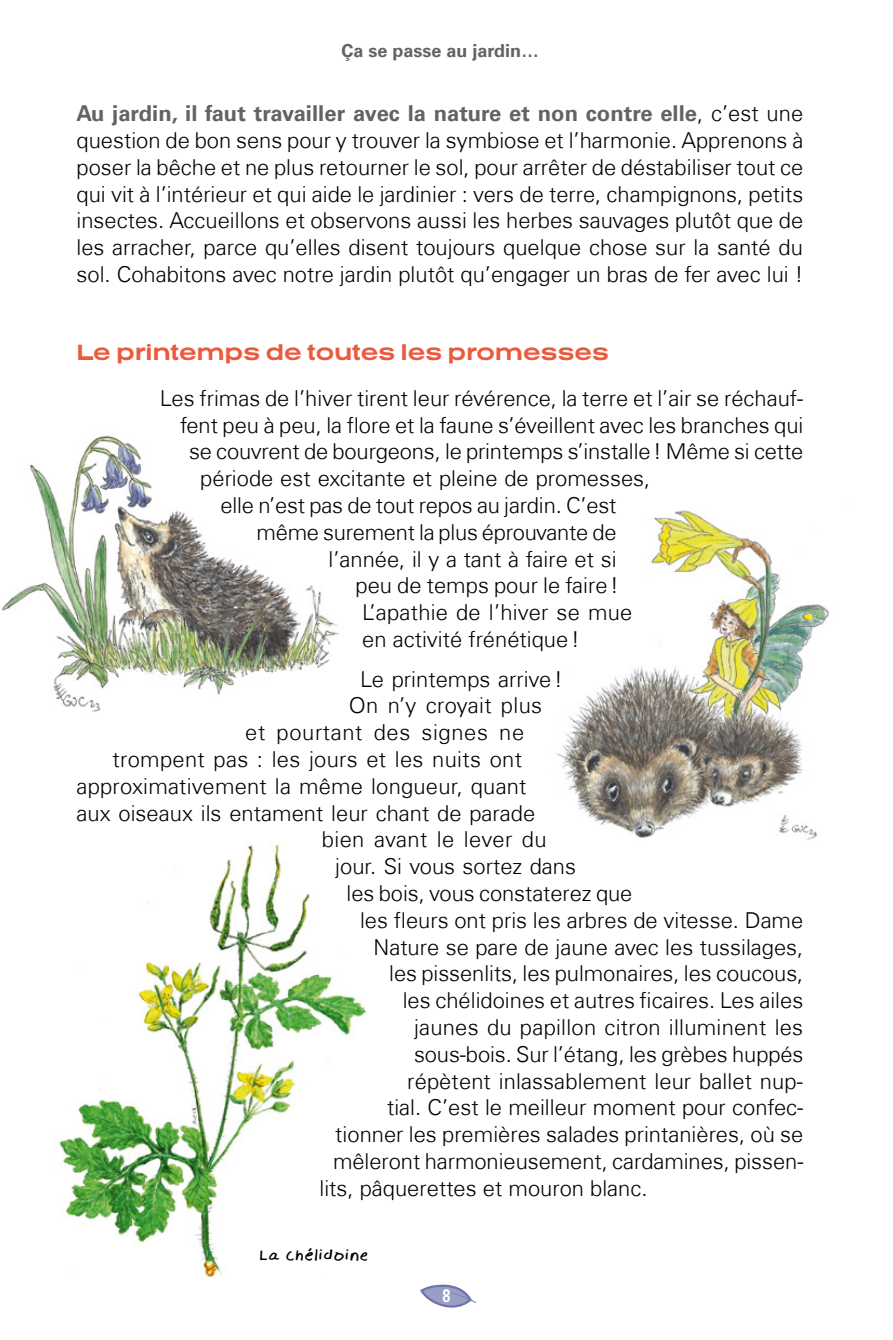
<style>
.page{position:relative;width:893px;height:1340px;background:#fff}
.page>*{position:absolute;margin:0;border:0;box-sizing:border-box;transform-origin:0 0}
.t1{font:300 22.05px/26.8px "Univers Com 45";color:#000;text-align:justify}
.t2{font:700 22.05px "Univers Com 65";letter-spacing:.005em;color:#646363}
.t3{font:300 22.05px "Univers Com 45";letter-spacing:.03em;color:#000}
.t4{font:300 22.05px "Univers Com 45";letter-spacing:.02em;color:#000}
.t5{font:22.05px "Llawysgrifen";color:#000}
.t6{font:700 21.38px "Presicav Rg";letter-spacing:-.025em;color:#eb5a3d}
.t7{font:700 18px "Univers Com 65";color:#646363}
.t8{font:700 18px "Univers Com 65";color:#fff;scale:.8 1}
.s1{font-family:"Univers Com 45";font-weight:300;color:#000}
</style>
<div class="page">
<img style="left:59px;top:844px;width:307px;height:434px">
<img style="left:556px;top:510px;width:273px;height:330px">
<img style="left:2px;top:435px;width:337px;height:277px">
<svg style="left:420px;top:1284px;width:56px;height:24px"></svg>
<p class="t7" style="left:341px;top:40px;width:199px">Ça se passe au jardin…</p>
<p class="t2" style="left:77px;top:100px;width:728px">Au jardin, il faut travailler avec la nature et non contre elle<span class="s1">, c’est une</span></p>
<p class="t1" style="left:77px;top:127px;width:728px">question de bon sens pour y trouver la symbiose et l’harmonie. Apprenons à poser la bêche et ne plus retourner le sol, pour arrêter de déstabiliser tout ce qui vit à l’intérieur et qui aide le jardinier : vers de terre, champignons, petits insectes. Accueillons et observons aussi les herbes sauvages plutôt que de les arracher, parce qu’elles disent toujours quelque chose sur la santé du sol. Cohabitons avec notre jardin plutôt qu’engager un bras de fer avec lui !</p>
<p class="t6" style="left:77px;top:338px;width:534px">Le printemps de toutes les promesses</p>
<p class="t1" style="left:160px;top:384px;width:645px">Les frimas de l’hiver tirent leur révérence, la terre et l’air se réchauf-</p>
<p class="t1" style="left:180px;top:411px;width:625px">fent peu à peu, la flore et la faune s’éveillent avec les branches qui</p>
<p class="t1" style="left:189px;top:438px;width:616px">se couvrent de bourgeons, le printemps s’installe! Même si cette</p>
<p class="t1" style="left:200px;top:465px;width:451px">période est excitante et pleine de promesses,</p>
<p class="t1" style="left:221px;top:492px;width:397px">elle n’est pas de tout repos au jardin. C’est</p>
<p class="t1" style="left:257px;top:518px;width:361px">même surement la plus éprouvante de</p>
<p class="t1" style="left:329px;top:545px;width:289px">l’année, il y a tant à faire et si</p>
<p class="t1" style="left:356px;top:572px;width:265px">peu de temps pour le faire!</p>
<p class="t1" style="left:362px;top:599px;width:272px">L’apathie de l’hiver se mue</p>
<p class="t1" style="left:362px;top:626px;width:219px">en activité frénétique!</p>
<p class="t1" style="left:360px;top:665px;width:204px">Le printemps arrive!</p>
<p class="t1" style="left:349px;top:692px;width:195px">On n’y croyait plus</p>
<p class="t3" style="left:245px;top:719px;width:280px">et pourtant des signes ne</p>
<p class="t1" style="left:113px;top:745px;width:411px">trompent pas : les jours et les nuits ont</p>
<p class="t1" style="left:77px;top:772px;width:452px">approximativement la même longueur, quant</p>
<p class="t1" style="left:77px;top:799px;width:460px">aux oiseaux ils entament leur chant de parade</p>
<p class="t4" style="left:322px;top:826px;width:226px">bien avant le lever du</p>
<p class="t1" style="left:335px;top:853px;width:242px">jour. Si vous sortez dans</p>
<p class="t1" style="left:347px;top:879px;width:287px">les bois, vous constaterez que</p>
<p class="t1" style="left:360px;top:906px;width:445px">les fleurs ont pris les arbres de vitesse. Dame</p>
<p class="t1" style="left:374px;top:933px;width:431px">Nature se pare de jaune avec les tussilages,</p>
<p class="t1" style="left:389px;top:960px;width:416px">les pissenlits, les pulmonaires, les coucous,</p>
<p class="t1" style="left:403px;top:986px;width:402px">les chélidoines et autres ficaires. Les ailes</p>
<p class="t1" style="left:414px;top:1013px;width:391px">jaunes du papillon citron illuminent les</p>
<p class="t1" style="left:414px;top:1040px;width:391px">sous-bois. Sur l’étang, les grèbes huppés</p>
<p class="t1" style="left:407px;top:1067px;width:397px">répètent inlassablement leur ballet nup-</p>
<p class="t1" style="left:387px;top:1094px;width:418px">tial. C’est le meilleur moment pour confec-</p>
<p class="t1" style="left:335px;top:1120px;width:470px">tionner les premières salades printanières, où se</p>
<p class="t1" style="left:333px;top:1147px;width:472px">mêleront harmonieusement, cardamines, pissen-</p>
<p class="t1" style="left:319px;top:1174px;width:329px">lits, pâquerettes et mouron blanc.</p>
<p class="t5" style="left:259px;top:1242px;width:111px">La chélidoine</p>
<p class="t8" style="left:442px;top:1284px;width:12px">8</p>
</div>
